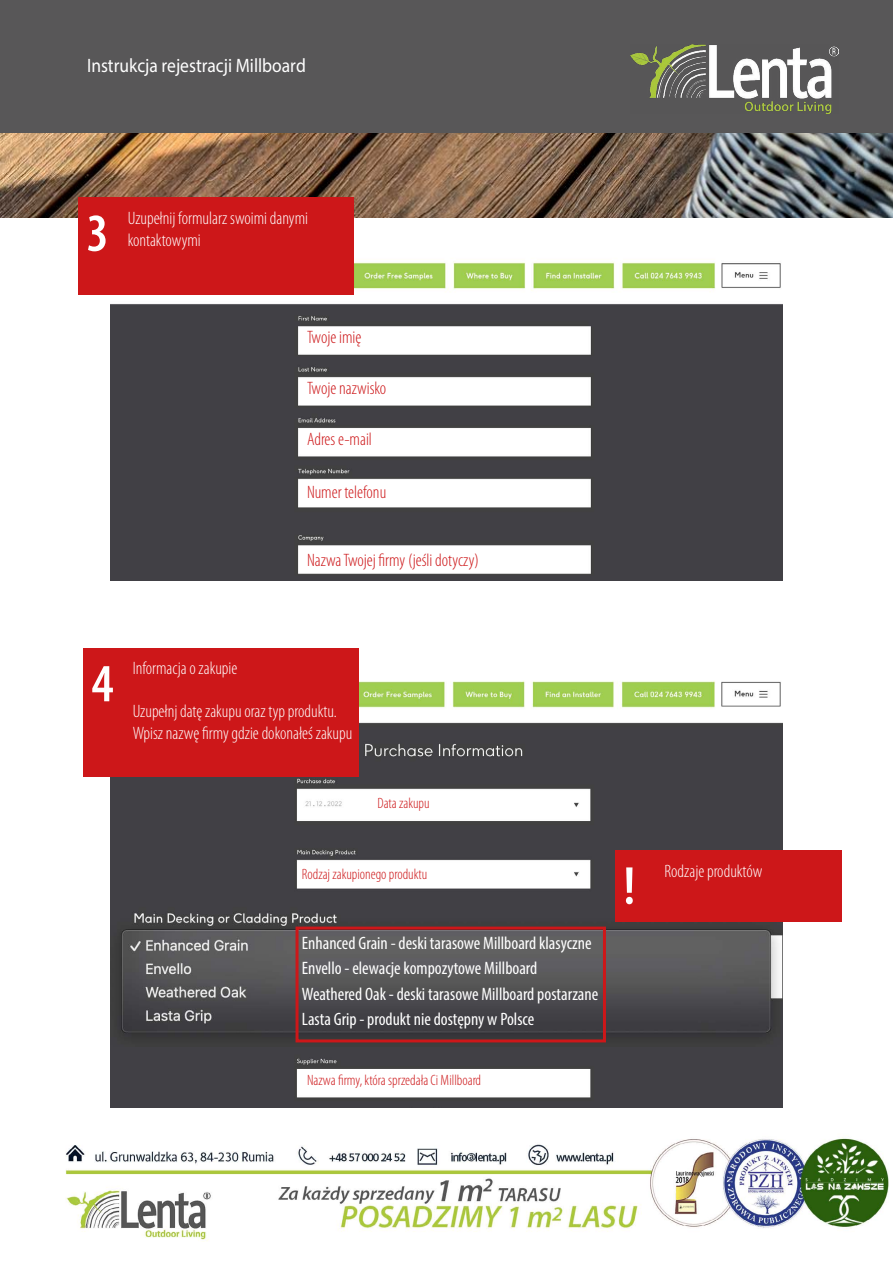
<style>
.page{position:relative;width:893px;height:1263px;background:#fff}
.page>*{position:absolute;margin:0;border:0;box-sizing:border-box;transform-origin:0 0}
.t1{font:600 condensed 54px "Myriad Pro";color:#fff}
.t2{font:19.5px "Myriad Pro";color:#fff;scale:.9 1}
.t3{font:condensed 18px/25.5px "Myriad Pro";color:#fff}
.t4{font:300 condensed 18px/21.6px "Myriad Pro";color:#fff}
.t5{font:300 condensed 18px "Myriad Pro";color:#cd1719}
.t6{font:300 condensed 15px "Myriad Pro";color:#cd1719}
</style>
<div class="page">
<img style="left:65px;top:1137px;width:824px;height:105px">
<div style="left:0;top:0;width:893px;height:134px;background:#585758"></div>
<img style="left:0;top:134px;width:893px;height:84px">
<img style="left:110px;top:262px;width:673px;height:318px">
<img style="left:110px;top:681px;width:673px;height:212px">
<img style="left:110px;top:1047px;width:673px;height:61px">
<img style="left:631px;top:44px;width:208px;height:70px">
<div style="left:78px;top:197px;width:276px;height:98px;background:#cd1719"></div>
<div style="left:83px;top:648px;width:276px;height:129px;background:#cd1719"></div>
<img style="left:110px;top:893px;width:673px;height:154px">
<div style="left:615px;top:850px;width:226px;height:71px;background:#cd1719"></div>
<div style="left:296px;top:926px;width:310px;height:116px;border:3px solid #cd1719"></div>
<p class="t2" style="left:87px;top:53px;width:244px">Instrukcja rejestracji Millboard</p>
<h1 class="t1" style="left:87px;top:200px;width:24px">3</h1>
<p class="t4" style="left:128px;top:207px;width:182px">Uzupełnij formularz swoimi danymi</p>
<p class="t4" style="left:128px;top:229px;width:75px">kontaktowymi</p>
<p class="t5" style="left:307px;top:326px;width:56px">Twoje imię</p>
<p class="t5" style="left:307px;top:377px;width:81px">Twoje nazwisko</p>
<p class="t5" style="left:307px;top:429px;width:67px">Adres e-mail</p>
<p class="t5" style="left:307px;top:482px;width:81px">Numer telefonu</p>
<p class="t5" style="left:307px;top:549px;width:173px">Nazwa Twojej firmy (jeśli dotyczy)</p>
<h1 class="t1" style="left:92px;top:650px;width:24px">4</h1>
<p class="t4" style="left:133px;top:657px;width:106px">Informacja o zakupie</p>
<p class="t4" style="left:133px;top:701px;width:221px">Uzupełnj datę zakupu oraz typ produktu.<br>Wpisz nazwę firmy gdzie dokonałeś zakupu</p>
<p class="t6" style="left:378px;top:794px;width:53px">Data zakupu</p>
<p class="t6" style="left:302px;top:865px;width:127px">Rodzaj zakupionego produktu</p>
<p class="t4" style="left:664px;top:860px;width:99px">Rodzaje produktów</p>
<h1 class="t1" style="left:623px;top:853px;width:13px">!</h1>
<p class="t3" style="left:302px;top:930px;width:298px">Enhanced Grain - deski tarasowe Millboard klasyczne Envello - elewacje kompozytowe Millboard Weathered Oak - deski tarasowe Millboard postarzane Lasta Grip - produkt nie dostępny w Polsce</p>
<p class="t6" style="left:307px;top:1071px;width:176px">Nazwa firmy, która sprzedała Ci Millboard</p>
</div>
